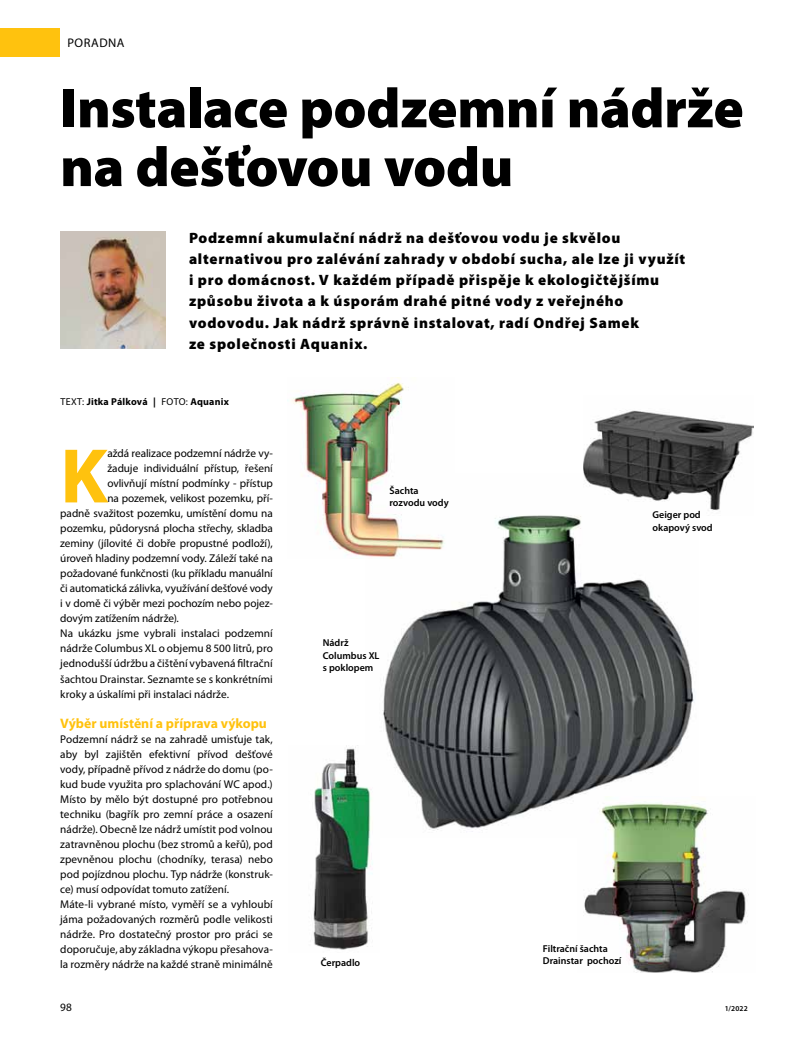
<style>
.page{position:relative;width:808px;height:1046px;background:#fff}
.page>*{position:absolute;margin:0;border:0;box-sizing:border-box;transform-origin:0 0}
.t1{font:700 78px "Myriad Pro";color:#ffc20e}
.t2{font:900 56.25px/58.8px "Myriad Pro";letter-spacing:-.01em;color:#000}
.t3{font:900 15px/21.2px "Myriad Pro";letter-spacing:.05em;color:#000}
.t4{font:700 13.75px "Myriad Pro";color:#ffc20e}
.t5{font:12.5px "Myriad Pro";letter-spacing:.04em;color:#000}
.t6{font:11.25px/15px "Myriad Pro";color:#000}
.t7{font:600 10px/12.5px "Myriad Pro";color:#000}
.t8{font:700 10px "Myriad Pro";letter-spacing:.02em;color:#000}
.t9{font:600 7.5px "Myriad Pro";color:#000}
.s1{font-weight:400}
</style>
<div class="page">
<div style="left:0;top:28px;width:60px;height:29px;background:#ffc20e"></div>
<img style="left:383px;top:515px;width:312px;height:317px">
<img style="left:578px;top:795px;width:171px;height:177px">
<img style="left:292px;top:377px;width:162px;height:181px">
<img style="left:313px;top:745px;width:60px;height:205px">
<img style="left:583px;top:410px;width:171px;height:101px">
<img style="left:60px;top:231px;width:105px;height:117px">
<p class="t5" style="left:67px;top:35px;width:59px">poradna</p>
<h2 class="t2" style="left:60px;top:79px;width:685px">Instalace podzemní nádrže na dešťovou vodu</h2>
<p class="t3" style="left:189px;top:227px;width:498px">Podzemní akumulační nádrž na dešťovou vodu je skvělou alternativou pro zalévání zahrady v období sucha, ale lze ji využít i pro domácnost. V každém případě přispěje k ekologičtějšímu způsobu života a k úsporám drahé pitné vody z veřejného vodovodu. Jak nádrž správně instalovat, radí Ondřej Samek<br>ze společnosti Aquanix.</p>
<p class="t8" style="left:60px;top:394px;width:170px"><span class="s1">Text:</span> Jitka Pálková | <span class="s1">Foto:</span> Aquanix</p>
<h1 class="t1" style="left:60px;top:425px;width:49px">K</h1>
<p class="t6" style="left:107px;top:446px;width:167px">aždá realizace podzemní nádrže vy-</p>
<p class="t6" style="left:107px;top:461px;width:167px">žaduje individuální přístup, řešení</p>
<p class="t6" style="left:107px;top:476px;width:167px">ovlivňují místní podmínky - přístup</p>
<p class="t6" style="left:107px;top:491px;width:167px">na pozemek, velikost pozemku, pří-</p>
<p class="t6" style="left:60px;top:506px;width:214px">padně svažitost pozemku, umístění domu na</p>
<p class="t6" style="left:60px;top:521px;width:214px">pozemku, půdorysná plocha střechy, skladba</p>
<p class="t6" style="left:60px;top:536px;width:214px">zeminy (jílovité či dobře propustné podloží),</p>
<p class="t6" style="left:60px;top:551px;width:214px">úroveň hladiny podzemní vody. Záleží také na</p>
<p class="t6" style="left:60px;top:566px;width:214px">požadované funkčnosti (ku příkladu manuální</p>
<p class="t6" style="left:60px;top:581px;width:214px">či automatická zálivka, využívání dešťové vody</p>
<p class="t6" style="left:60px;top:596px;width:214px">i v domě či výběr mezi pochozím nebo pojez-</p>
<p class="t6" style="left:60px;top:611px;width:120px">dovým zatížením nádrže).</p>
<p class="t6" style="left:60px;top:626px;width:214px">Na ukázku jsme vybrali instalaci podzemní</p>
<p class="t6" style="left:60px;top:641px;width:214px">nádrže Columbus XL o objemu 8 500 litrů, pro</p>
<p class="t6" style="left:60px;top:656px;width:214px">jednodušší údržbu a čištění vybavená filtrační</p>
<p class="t6" style="left:60px;top:671px;width:214px">šachtou Drainstar. Seznamte se s konkrétními</p>
<p class="t6" style="left:60px;top:686px;width:170px">kroky a úskalími při instalaci nádrže.</p>
<p class="t4" style="left:60px;top:713px;width:208px">Výběr umístění a příprava výkopu</p>
<p class="t6" style="left:60px;top:731px;width:214px">Podzemní nádrž se na zahradě umisťuje tak, aby byl zajištěn efektivní přívod dešťové vody, případně přívod z nádrže do domu (po&shy;kud bude využita pro splachování WC apod.)<br>Místo by mělo být dostupné pro potřebnou techniku (bagřík pro zemní práce a osazení nádrže). Obecně lze nádrž umístit pod volnou zatravněnou plochu (bez stromů a keřů), pod zpevněnou plochu (chodníky, terasa) nebo pod pojízdnou plochu. Typ nádrže (konstruk&shy;ce) musí odpovídat tomuto zatížení.<br>Máte-li vybrané místo, vyměří se a vyhloubí jáma požadovaných rozměrů podle velikosti nádrže. Pro dostatečný prostor pro práci se doporučuje, aby základna výkopu přesahova&shy;la rozměry nádrže na každé straně minimálně</p>
<p class="t7" style="left:389px;top:484px;width:61px">Šachta rozvodu vody</p>
<p class="t7" style="left:323px;top:636px;width:58px">Nádrž<br>Columbus XL s poklopem</p>
<p class="t7" style="left:321px;top:956px;width:41px">Čerpadlo</p>
<p class="t7" style="left:652px;top:508px;width:62px">Geiger pod okapový svod</p>
<p class="t7" style="left:543px;top:941px;width:80px">Filtrační šachta<br>Drainstar pochozí</p>
<p class="t6" style="left:60px;top:998px;width:13px">98</p>
<p class="t9" style="left:725px;top:1003px;width:25px">1/2022</p>
</div>
